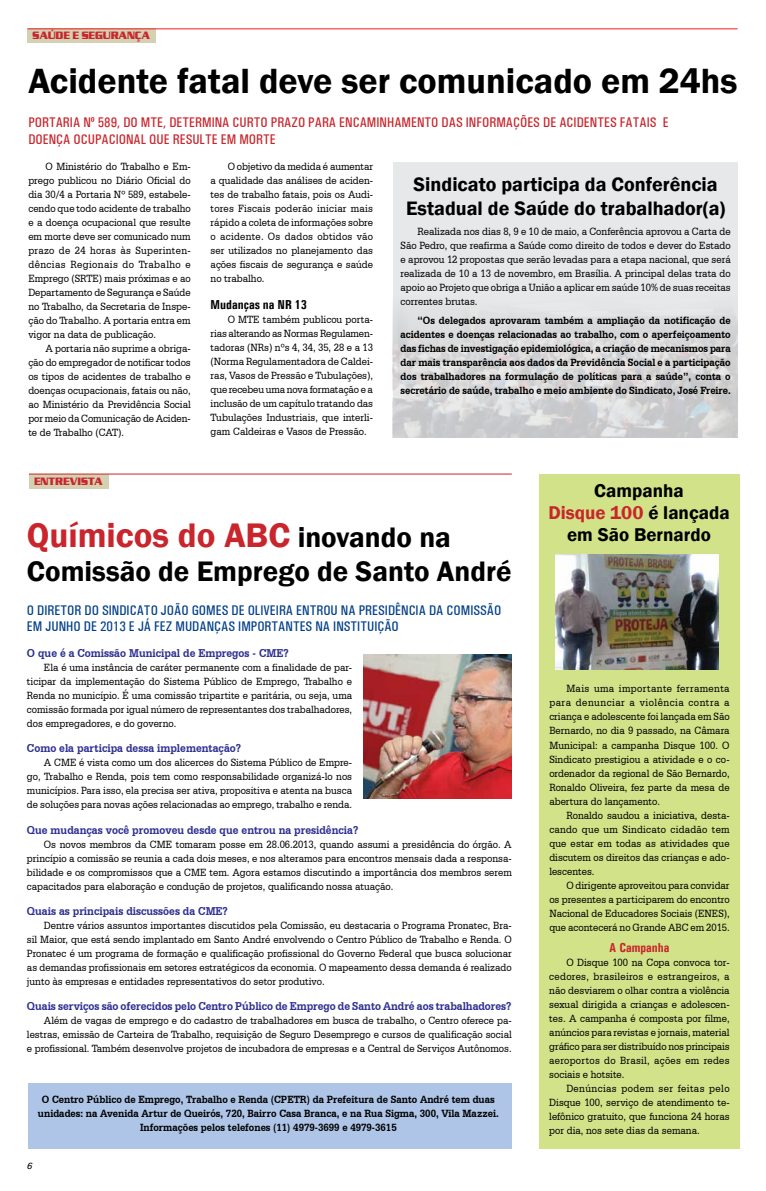
<style>
.page{position:relative;width:766px;height:1191px;background:#fff}
.page>*{position:absolute;margin:0;border:0;box-sizing:border-box;transform-origin:0 0}
.t1{font:600 36px "Franklin Gothic";color:#000}
.t2{font:600 35px "Franklin Gothic";color:#c9252c}
.t3{font:600 29px "Franklin Gothic";color:#000}
.t4{font:600 20px/24px "Franklin Gothic";color:#000;text-align:center}
.t5{font:600 19px/22px "Franklin Gothic";color:#000;text-align:center}
.t6{font:500 condensed 14px/16.8px "Univers";color:#c9252c}
.t7{font:500 condensed 14px/16.8px "Univers";color:#023f88}
.t8{font:700 condensed 13px "Univers";color:#000}
.t9{font:700 condensed 13px "Univers";color:#c9252c}
.t10{font:700 12px "Serifa BT";color:#2e3092;scale:.9 1}
.t11{font:11px/14px "Serifa BT";color:#000;text-align:justify;scale:.9 1}
.t12{font:700 11px/14px "Serifa BT";color:#000;text-align:justify;scale:.9 1}
.t13{font:700 11px "Serpentine D";color:#c9252c;scale:.9 1}
.t14{font:italic 500 9px "Univers";color:#000}
.s1{font-size:29px;color:#000}
.s2{color:#c9252c}
</style>
<div class="page">
<div style="left:538px;top:473px;width:201px;height:675px;background:#d2e288"></div>
<div style="left:393px;top:162px;width:344px;height:275px;background:#e7e8e9"></div>
<div style="left:28px;top:29px;width:128px;height:14px;background:#d4d1b3"></div>
<hr style="left:28px;top:28px;width:709px;height:1px;background:#ed1d24">
<img style="left:393px;top:312px;width:344px;height:125px">
<div style="left:29px;top:474px;width:80px;height:14px;background:#d4d1b3"></div>
<hr style="left:29px;top:473px;width:482px;height:1px;background:#c9252c">
<img style="left:363px;top:654px;width:148px;height:144px">
<div style="left:28px;top:1083px;width:483px;height:65px;background:#aec5e7"></div>
<img style="left:555px;top:555px;width:163px;height:115px">
<p class="t13" style="left:33px;top:29px;width:132px">SAÚDE E SEGURANÇA</p>
<h1 class="t1" style="left:28px;top:59px;width:710px">Acidente fatal deve ser comunicado em 24hs</h1>
<p class="t6" style="left:28px;top:114px;width:641px">PORTARIA Nº 589, DO MTE, DETERMINA CURTO PRAZO PARA ENCAMINHAMENTO DAS INFORMAÇÕES DE ACIDENTES FATAIS E<br>DOENÇA OCUPACIONAL QUE RESULTE EM MORTE</p>
<p class="t11" style="left:210px;top:159px;width:182px;text-indent:17px">O objetivo da medida é aumentar a qualidade das análises de aciden&shy;tes de trabalho fatais, pois os Audi&shy;tores Fiscais poderão iniciar mais rápido a coleta de informações sobre o acidente. Os dados obtidos vão ser utilizados no planejamento das ações fiscais de segurança e saúde no trabalho.</p>
<p class="t8" style="left:210px;top:297px;width:98px">Mudanças na NR 13</p>
<p class="t11" style="left:210px;top:312px;width:182px;text-indent:17px">O MTE também publicou porta&shy;rias alterando as Normas Regulamen&shy;tadoras (NRs) nºs 4, 34, 35, 28 e a 13 (Norma Regulamentadora de Caldei&shy;ras, Vasos de Pressão e Tubulações), que recebeu uma nova formatação e a inclusão de um capítulo tratando das Tubulações Industriais, que interli&shy;gam Caldeiras e Vasos de Pressão.</p>
<p class="t11" style="left:28px;top:159px;width:182px;text-indent:17px">O Ministério do Trabalho e Em&shy;prego publicou no Diário Oficial do dia 30/4 a Portaria Nº 589, estabele&shy;cendo que todo acidente de trabalho e a doença ocupacional que resulte em morte deve ser comunicado num prazo de 24 horas às Superinten&shy;dências Regionais do Trabalho e Emprego (SRTE) mais próximas e ao Departamento de Segurança e Saúde no Trabalho, da Secretaria de Inspe&shy;ção do Trabalho. A portaria entra em vigor na data de publicação.</p>
<p class="t11" style="left:28px;top:341px;width:182px;text-indent:17px">A portaria não suprime a obriga&shy;ção do empregador de notificar todos os tipos de acidentes de trabalho e doenças ocupacionais, fatais ou não, ao Ministério da Previdência Social por meio da Comunicação de Aciden&shy;te de Trabalho (CAT).</p>
<h3 class="t4" style="left:406px;top:172px;width:321px">Sindicato participa da Conferência<br>Estadual de Saúde do trabalhador(a)</h3>
<p class="t11" style="left:400px;top:224px;width:368px;text-indent:17px">Realizada nos dias 8, 9 e 10 de maio, a Conferência aprovou a Carta de São Pedro, que reafirma a Saúde como direito de todos e dever do Estado e aprovou 12 propostas que serão levadas para a etapa nacional, que será realizada de 10 a 13 de novembro, em Brasília. A principal delas trata do apoio ao Projeto que obriga a União a aplicar em saúde 10% de suas receitas correntes brutas.</p>
<p class="t12" style="left:400px;top:313px;width:368px;text-indent:17px">“Os delegados aprovaram também a ampliação da notificação de acidentes e doenças relacionadas ao trabalho, com o aperfeiçoamento das fichas de investigação epidemiológica, a criação de mecanismos para dar mais transparência aos dados da Previdência Social e a participação dos trabalhadores na formulação de políticas para a saúde”, conta o secretário de saúde, trabalho e meio ambiente do Sindicato, José Freire.</p>
<p class="t13" style="left:34px;top:475px;width:78px">ENTREVISTA</p>
<h2 class="t2" style="left:27px;top:514px;width:425px">Químicos do ABC <span class="s1">inovando na</span></h2>
<h3 class="t3" style="left:27px;top:553px;width:486px">Comissão de Emprego de Santo André</h3>
<p class="t7" style="left:27px;top:601px;width:475px">O DIRETOR DO SINDICATO JOÃO GOMES DE OLIVEIRA ENTROU NA PRESIDÊNCIA DA COMISSÃO<br>EM JUNHO DE 2013 E JÁ FEZ MUDANÇAS IMPORTANTES NA INSTITUIÇÃO</p>
<p class="t10" style="left:27px;top:645px;width:292px">O que é a Comissão Municipal de Empregos - CME?</p>
<p class="t11" style="left:27px;top:660px;width:363px;text-indent:17px">Ela é uma instância de caráter permanente com a finalidade de par&shy;ticipar da implementação do Sistema Público de Emprego, Trabalho e Renda no município. É uma comissão tripartite e paritária, ou seja, uma comissão formada por igual número de representantes dos trabalhadores, dos empregadores, e do governo.</p>
<p class="t10" style="left:27px;top:740px;width:239px">Como ela participa dessa implementação?</p>
<p class="t11" style="left:27px;top:755px;width:363px;text-indent:17px">A CME é vista como um dos alicerces do Sistema Público de Empre&shy;go, Trabalho e Renda, pois tem como responsabilidade organizá-lo nos municípios. Para isso, ela precisa ser ativa, propositiva e atenta na busca de soluções para novas ações relacionadas ao emprego, trabalho e renda.</p>
<p class="t10" style="left:27px;top:822px;width:369px">Que mudanças você promoveu desde que entrou na presidência?</p>
<p class="t11" style="left:27px;top:836px;width:540px;text-indent:17px">Os novos membros da CME tomaram posse em 28.06.2013, quando assumi a presidência do órgão. A princípio a comissão se reunia a cada dois meses, e nos alteramos para encontros mensais dada a responsa&shy;bilidade e os compromissos que a CME tem. Agora estamos discutindo a importância dos membros serem capacitados para elaboração e condução de projetos, qualificando nossa atuação.</p>
<p class="t10" style="left:27px;top:903px;width:225px">Quais as principais discussões da CME?</p>
<p class="t11" style="left:27px;top:918px;width:540px;text-indent:17px">Dentre vários assuntos importantes discutidos pela Comissão, eu destacaria o Programa Pronatec, Bra&shy;sil Maior, que está sendo implantado em Santo André envolvendo o Centro Público de Trabalho e Renda. O Pronatec é um programa de formação e qualificação profissional do Governo Federal que busca solucionar as demandas profissionais em setores estratégicos da economia. O mapeamento dessa demanda é realizado junto às empresas e entidades representativos do setor produtivo.</p>
<p class="t10" style="left:27px;top:999px;width:539px">Quais serviços são oferecidos pelo Centro Público de Emprego de Santo André aos trabalhadores?</p>
<p class="t11" style="left:27px;top:1013px;width:540px;text-indent:17px">Além de vagas de emprego e do cadastro de trabalhadores em busca de trabalho, o Centro oferece pa&shy;lestras, emissão de Carteira de Trabalho, requisição de Seguro Desemprego e cursos de qualificação social e profissional. Também desenvolve projetos de incubadora de empresas e a Central de Serviços Autônomos.</p>
<p class="t12" style="left:38px;top:1091px;width:513px;text-align:center">O Centro Público de Emprego, Trabalho e Renda (CPETR) da Prefeitura de Santo André tem duas unidades: na Avenida Artur de Queirós, 720, Bairro Casa Branca, e na Rua Sigma, 300, Vila Mazzei.<br>Informações pelos telefones (11) 4979-3699 e 4979-3615</p>
<p class="t14" style="left:27px;top:1159px;width:7px">6</p>
<h3 class="t5" style="left:548px;top:480px;width:183px">Campanha<br><span class="s2">Disque 100</span> é lançada em São Bernardo</h3>
<p class="t11" style="left:549px;top:681px;width:202px;text-indent:17px">Mais uma importante ferramenta para denunciar a violência contra a criança e adolescente foi lançada em São Bernardo, no dia 9 passado, na Câmara Municipal: a campanha Disque 100. O Sindicato prestigiou a atividade e o co&shy;ordenador da regional de São Bernardo, Ronaldo Oliveira, fez parte da mesa de abertura do lançamento.</p>
<p class="t11" style="left:549px;top:807px;width:202px;text-indent:17px">Ronaldo saudou a iniciativa, desta&shy;cando que um Sindicato cidadão tem que estar em todas as atividades que discutem os direitos das crianças e ado&shy;lescentes.</p>
<p class="t11" style="left:549px;top:877px;width:202px;text-indent:17px">O dirigente aproveitou para convidar os presentes a participarem do encontro Nacional de Educadores Sociais (ENES), que acontecerá no Grande ABC em 2015.</p>
<p class="t9" style="left:609px;top:939px;width:62px">A Campanha</p>
<p class="t11" style="left:549px;top:955px;width:202px;text-indent:17px">O Disque 100 na Copa convoca tor&shy;cedores, brasileiros e estrangeiros, a não desviarem o olhar contra a violência sexual dirigida a crianças e adolescen&shy;tes. A campanha é composta por filme, anúncios para revistas e jornais, material gráfico para ser distribuído nos principais aeroportos do Brasil, ações em redes sociais e hotsite.</p>
<p class="t11" style="left:549px;top:1081px;width:202px;text-indent:17px">Denúncias podem ser feitas pelo Disque 100, serviço de atendimento te&shy;lefônico gratuito, que funciona 24 horas por dia, nos sete dias da semana.</p>
</div>
